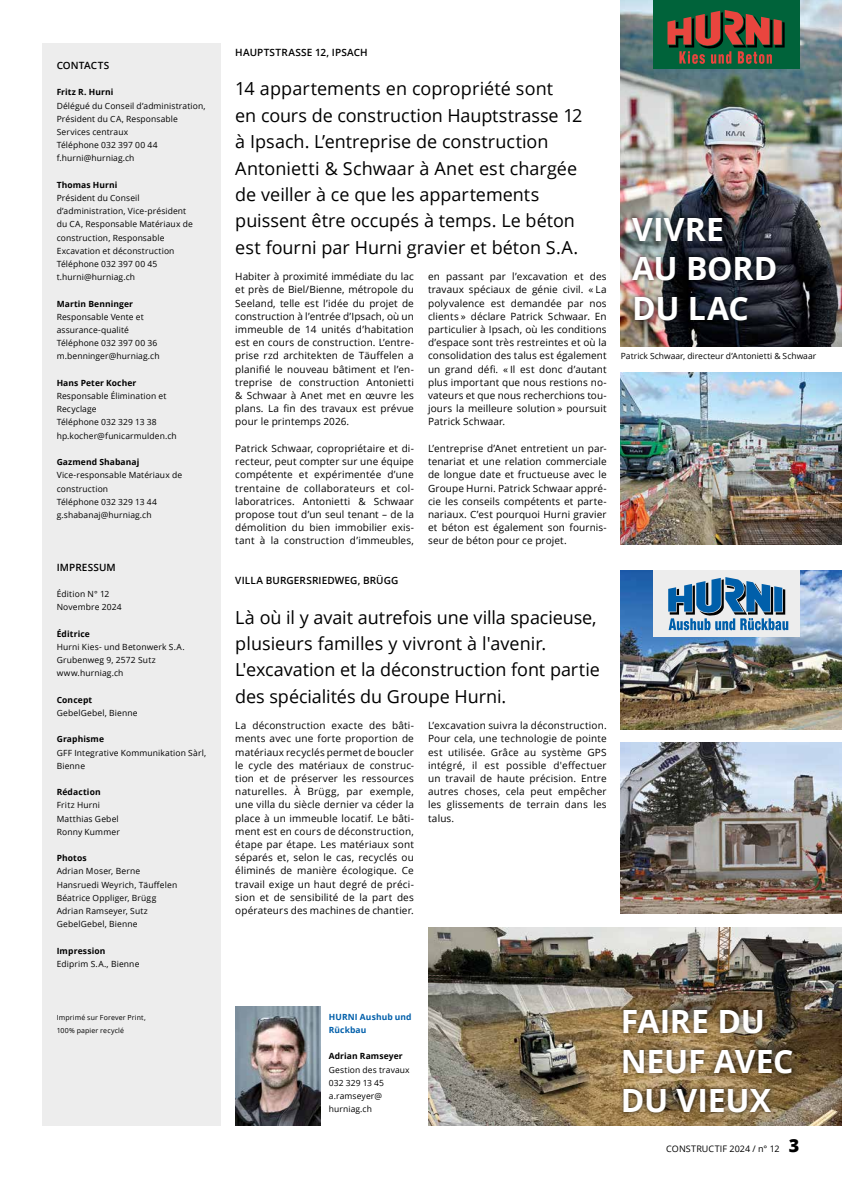
<style>
.page{position:relative;width:842px;height:1191px;background:#fff}
.page>*{position:absolute;margin:0;border:0;box-sizing:border-box;transform-origin:0 0}
.t1{font:700 32px/39.6px "Open Sans";letter-spacing:-.01em;color:#fff}
.t2{font:18px/26.4px "Open Sans";color:#000}
.t3{font:10px/13.2px "Open Sans";letter-spacing:.01em;color:#000;text-align:justify}
.t4{font:600 10px "Open Sans";letter-spacing:.01em;color:#000}
.t5{font:9px "Open Sans";letter-spacing:.01em;color:#000}
.t6{font:8.5px/13.2px "Open Sans";letter-spacing:.015em;color:#000}
.t7{font:700 8.5px "Open Sans";letter-spacing:.015em;color:#000}
.t8{font:700 8.5px/13.2px "Open Sans";letter-spacing:.015em;color:#005faa}
.t9{font:7px/13.2px "Open Sans";letter-spacing:.02em;color:#000}
.s1{font-weight:800;font-size:18px}
</style>
<div class="page">
<img style="left:428px;top:927px;width:414px;height:198px">
<div style="left:43px;top:43px;width:178px;height:1082px;background:#ededed"></div>
<img style="left:621px;top:373px;width:221px;height:171px">
<img style="left:621px;top:742px;width:221px;height:172px">
<img style="left:621px;top:571px;width:221px;height:158px">
<img style="left:621px;top:0;width:221px;height:346px">
<div style="left:627px;top:212px;width:154px;height:113px;background:#000;opacity:.75"></div>
<div style="left:653px;top:571px;width:146px;height:66px;background:#ededed"></div>
<svg style="left:668px;top:577px;width:120px;height:53px"></svg>
<div style="left:653px;top:0;width:146px;height:69px;background:#00633a"></div>
<svg style="left:667px;top:10px;width:118px;height:54px"></svg>
<div style="left:619px;top:1004px;width:178px;height:113px;background:#000;opacity:.75"></div>
<img style="left:235px;top:1006px;width:85px;height:119px">
<p class="t4" style="left:57px;top:58px;width:54px">CONTACTS</p>
<p class="t7" style="left:57px;top:86px;width:58px">Fritz R. Hurni</p>
<p class="t6" style="left:57px;top:99px;width:150px">Délégué du Conseil d’administration,<br>Président du CA, Responsable<br>Services centraux<br>Téléphone 032 397 00 44 f.hurni@hurniag.ch</p>
<p class="t7" style="left:57px;top:179px;width:62px">Thomas Hurni</p>
<p class="t6" style="left:57px;top:191px;width:138px">Président du Conseil d’administration, Vice-président du CA, Responsable Matériaux de construction, Responsable<br>Excavation et déconstruction<br>Téléphone 032 397 00 45 t.hurni@hurniag.ch</p>
<p class="t7" style="left:57px;top:297px;width:78px">Martin Benninger</p>
<p class="t6" style="left:57px;top:310px;width:104px">Responsable Vente et assurance-qualité<br>Téléphone 032 397 00 36 m.benninger@hurniag.ch</p>
<p class="t7" style="left:57px;top:377px;width:81px">Hans Peter Kocher</p>
<p class="t6" style="left:57px;top:389px;width:122px">Responsable Élimination et<br>Recyclage<br>Téléphone 032 329 13 38 hp.kocher@funicarmulden.ch</p>
<p class="t7" style="left:57px;top:456px;width:84px">Gazmend Shabanaj</p>
<p class="t6" style="left:57px;top:468px;width:127px">Vice-responsable Matériaux de construction<br>Téléphone 032 329 13 44 g.shabanaj@hurniag.ch</p>
<p class="t4" style="left:57px;top:560px;width:61px">IMPRESSUM</p>
<p class="t6" style="left:57px;top:587px;width:66px">Édition N° 12<br>Novembre 2024</p>
<p class="t7" style="left:57px;top:627px;width:35px">Éditrice</p>
<p class="t6" style="left:57px;top:640px;width:129px">Hurni Kies- und Betonwerk S.A.<br>Grubenweg 9, 2572 Sutz www.hurniag.ch</p>
<p class="t7" style="left:57px;top:693px;width:37px">Concept</p>
<p class="t6" style="left:57px;top:706px;width:82px">GebelGebel, Bienne</p>
<p class="t7" style="left:57px;top:733px;width:49px">Graphisme</p>
<p class="t6" style="left:57px;top:745px;width:151px">GFF Integrative Kommunikation Sàrl,<br>Bienne</p>
<p class="t7" style="left:57px;top:786px;width:45px">Rédaction</p>
<p class="t6" style="left:57px;top:798px;width:65px">Fritz Hurni<br>Matthias Gebel<br>Ronny Kummer</p>
<p class="t7" style="left:57px;top:852px;width:32px">Photos</p>
<p class="t6" style="left:57px;top:864px;width:122px">Adrian Moser, Berne<br>Hansruedi Weyrich, Täuffelen<br>Béatrice Oppliger, Brügg<br>Adrian Ramseyer, Sutz<br>GebelGebel, Bienne</p>
<p class="t7" style="left:57px;top:944px;width:50px">Impression</p>
<p class="t6" style="left:57px;top:957px;width:84px">Ediprim S.A., Bienne</p>
<p class="t9" style="left:57px;top:1010px;width:91px">Imprimé sur Forever Print,<br>100% papier recyclé</p>
<p class="t4" style="left:235px;top:45px;width:134px">HAUPTSTRASSE 12, IPSACH</p>
<p class="t2" style="left:235px;top:75px;width:349px">14 appartements en copropriété sont<br>en cours de construction Hauptstrasse 12 à Ipsach. L’entreprise de construction Antonietti &amp; Schwaar à Anet est chargée de veiller à ce que les appartements puissent être occupés à temps. Le béton est fourni par Hurni gravier et béton S.A.</p>
<p class="t3" style="left:235px;top:270px;width:180px">Habiter à proximité immédiate du lac et près de Biel/Bienne, métropole du Seeland, telle est l’idée du projet de construction à l’entrée d’Ipsach, où un immeuble de 14 unités d’habitation est en cours de construction. L’entre&shy;prise rzd architekten de Täuffelen a planifié le nouveau bâtiment et l’en&shy;treprise de construction Antonietti &amp; Schwaar à Anet met en œuvre les plans. La fin des travaux est prévue pour le printemps 2026.</p>
<p class="t3" style="left:235px;top:441px;width:180px">Patrick Schwaar, copropriétaire et di&shy;recteur, peut compter sur une équipe compétente et expérimentée d’une trentaine de collaborateurs et col&shy;laboratrices. Antonietti &amp; Schwaar propose tout d’un seul tenant – de la démolition du bien immobilier exis&shy;tant à la construction d’immeubles,</p>
<p class="t3" style="left:428px;top:270px;width:180px">en passant par l’excavation et des travaux spéciaux de génie civil. « La polyvalence est demandée par nos clients » déclare Patrick Schwaar. En particulier à Ipsach, où les conditions d’espace sont très restreintes et où la consolidation des talus est également un grand défi. « Il est donc d’autant plus important que nous restions no&shy;vateurs et que nous recherchions tou&shy;jours la meilleure solution » poursuit Patrick Schwaar.</p>
<p class="t3" style="left:428px;top:441px;width:180px">L’entreprise d’Anet entretient un par&shy;tenariat et une relation commerciale de longue date et fructueuse avec le Groupe Hurni. Patrick Schwaar appré&shy;cie les conseils compétents et parte&shy;nariaux. C’est pourquoi Hurni gravier et béton est également son fournis&shy;seur de béton pour ce projet.</p>
<p class="t4" style="left:235px;top:573px;width:165px">VILLA BURGERSRIEDWEG, BRÜGG</p>
<h2 class="t2" style="left:235px;top:603px;width:366px">Là où il y avait autrefois une villa spacieuse, plusieurs familles y vivront à l'avenir.<br>L'excavation et la déconstruction font partie des spécialités du Groupe Hurni.</h2>
<p class="t3" style="left:235px;top:718px;width:180px">La déconstruction exacte des bâti&shy;ments avec une forte proportion de matériaux recyclés permet de boucler le cycle des matériaux de construc&shy;tion et de préserver les ressources naturelles. À Brügg, par exemple, une villa du siècle dernier va céder la place à un immeuble locatif. Le bâti&shy;ment est en cours de déconstruction, étape par étape. Les matériaux sont séparés et, selon le cas, recyclés ou éliminés de manière écologique. Ce travail exige un haut degré de préci&shy;sion et de sensibilité de la part des opérateurs des machines de chantier.</p>
<p class="t3" style="left:428px;top:718px;width:180px">L’excavation suivra la déconstruction.<br>Pour cela, une technologie de pointe est utilisée. Grâce au système GPS intégré, il est possible d'effectuer un travail de haute précision. Entre autres choses, cela peut empêcher les glissements de terrain dans les talus.</p>
<h1 class="t1" style="left:632px;top:208px;width:147px">VIVRE<br>AU BORD<br>DU LAC</h1>
<p class="t6" style="left:621px;top:349px;width:197px">Patrick Schwaar, directeur d’Antonietti &amp; Schwaar</p>
<p class="t8" style="left:329px;top:1009px;width:84px">HURNI Aushub und<br>Rückbau</p>
<p class="t7" style="left:329px;top:1050px;width:75px">Adrian Ramseyer</p>
<p class="t6" style="left:329px;top:1062px;width:82px">Gestion des travaux<br>032 329 13 45 a.ramseyer@ hurniag.ch</p>
<h1 class="t1" style="left:621px;top:1000px;width:174px">FAIRE DU<br>NEUF AVEC<br>DU VIEUX</h1>
<p class="t5" style="left:666px;top:1142px;width:135px">CONSTRUCTIF 2024 / n° 12 <span class="s1">3</span></p>
</div>
